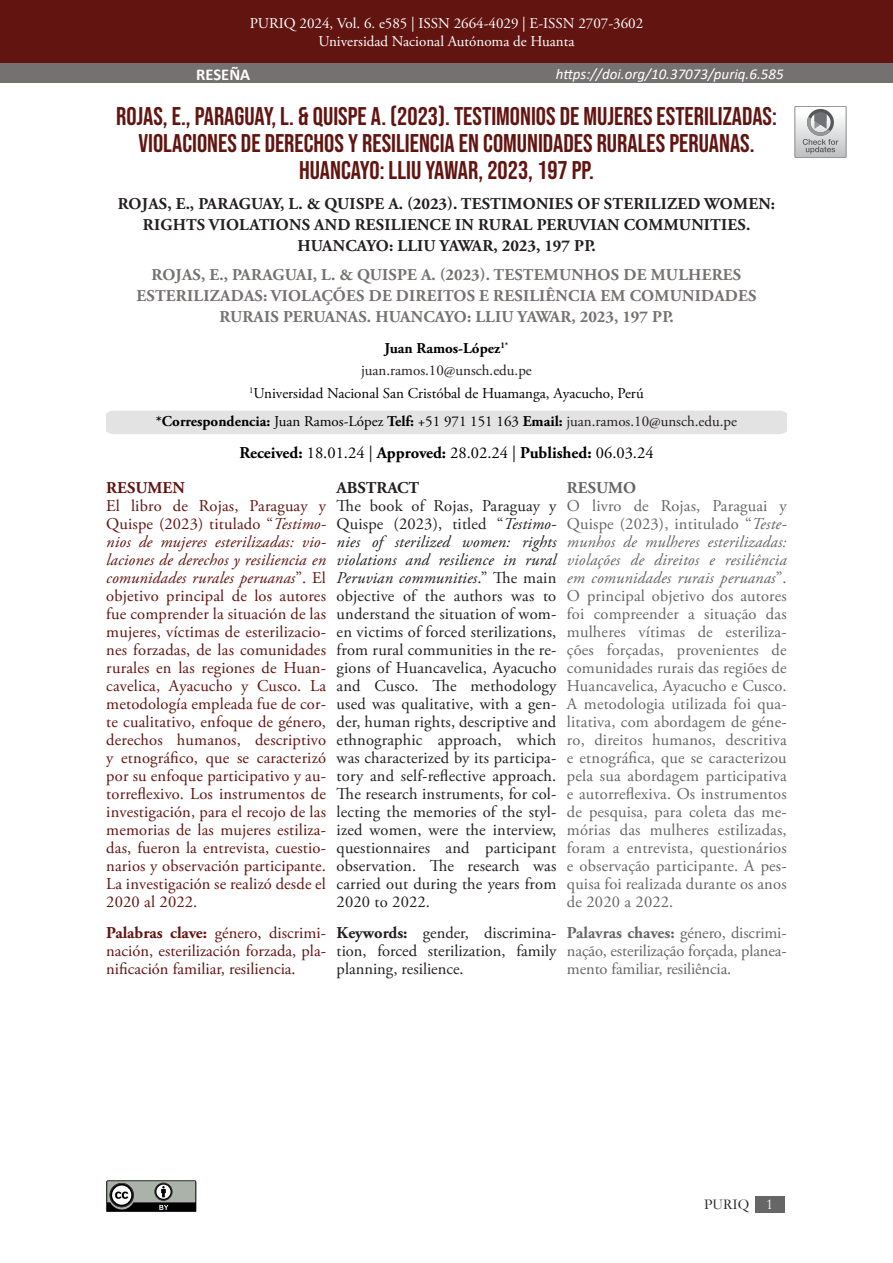
<style>
.page{position:relative;width:893px;height:1263px;background:#fff}
.page>*{position:absolute;margin:0;border:0;box-sizing:border-box;transform-origin:0 0}
.Titulo_ES{font:25.5px/27px "Bebas Neue";color:#621410;text-align:center}
.Resumen_ES{font:16.5px/18px "Adobe Garamond Pro";color:#621410;text-align:justify}
.Resumen_PT{font:16.5px/18px "Adobe Garamond Pro";letter-spacing:-.005em;color:#666;text-align:justify}
.Resumen_EN{font:16.5px/18px "Adobe Garamond Pro";color:#231f20;text-align:justify}
.Titulo_PT{font:700 16.5px/21px "Adobe Garamond Pro";letter-spacing:.015em;color:#767171;text-align:center}
.Titulo_EN{font:700 16.5px/21px "Adobe Garamond Pro";letter-spacing:.015em;color:#231f20;text-align:center}
.t1{font:700 16.5px "Adobe Garamond Pro";color:#000}
.t2{font:700 16.5px "Adobe Garamond Pro";color:#621410}
.t3{font:700 16.5px "Adobe Garamond Pro";color:#666}
.t4{font:700 16.5px "Calibri";color:#fff}
.t5{font:700 15px "Adobe Garamond Pro";color:#000}
.t6{font:15px/18px "Adobe Garamond Pro";color:#fff;text-align:center}
.t7{font:15px "Adobe Garamond Pro";color:#000}
.t8{font:italic 15px "Calibri";color:#fff}
.t9{font:15px "Adobe Garamond Pro";color:#231f20}
.t10{font:15px "Garamond";color:#231f20}
.s1{font-weight:400}
.s2{font-weight:400;color:#231f20}
.s3{font-style:italic}
.s4{font-weight:700}
.s5{color:#fff}
</style>
<div class="page">
<div style="left:0;top:0;width:893px;height:64px;background:#621410"></div>
<div style="left:755px;top:1196px;width:29px;height:16px;background:#666"></div>
<div style="left:106px;top:411px;width:681px;height:23px;background:#e4e3e3"></div>
<div style="left:0;top:64px;width:446px;height:19px;background:#767171"></div>
<div style="left:446px;top:64px;width:447px;height:19px;background:#767171"></div>
<svg style="left:795px;top:106px;width:51px;height:52px"></svg>
<svg style="left:106px;top:1180px;width:90px;height:32px;background:#727572"></svg>
<p class="t6" style="left:250px;top:15px;width:395px">PURIQ 2024, Vol. 6. e585 | ISSN 2664-4029 | E-ISSN 2707-3602<br>Universidad Nacional Autónoma de Huanta</p>
<p class="t4" style="left:196px;top:62px;width:55px">RESEÑA</p>
<p class="t8" style="left:556px;top:64px;width:229px">https://doi.org/10.37073/puriq.6.585</p>
<p class="Titulo_ES" style="left:116px;top:103px;width:662px">ROJAS, E., PARAGUAY, L. &amp; QUISPE A. (2023). TESTIMONIOS DE MUJERES ESTERILIZADAS:<br>VIOLACIONES DE DERECHOS Y RESILIENCIA EN COMUNIDADES RURALES PERUANAS.<br>HUANCAYO: LLIU YAWAR, 2023, 197 PP.</p>
<p class="Titulo_EN" style="left:118px;top:194px;width:659px">ROJAS, E., PARAGUAY, L. &amp; QUISPE A. (2023). TESTIMONIES OF STERILIZED WOMEN:<br>RIGHTS VIOLATIONS AND RESILIENCE IN RURAL PERUVIAN COMMUNITIES.<br>HUANCAYO: LLIU YAWAR, 2023, 197 PP.</p>
<p class="Titulo_PT" style="left:136px;top:265px;width:622px">ROJAS, E., PARAGUAI, L. &amp; QUISPE A. (2023). TESTEMUNHOS DE MULHERES<br>ESTERILIZADAS: VIOLAÇÕES DE DIREITOS E RESILIÊNCIA EM COMUNIDADES<br>RURAIS PERUANAS. HUANCAYO: LLIU YAWAR, 2023, 197 PP.</p>
<p class="t5" style="left:384px;top:340px;width:125px">Juan Ramos-López<sup>1*</sup></p>
<p class="t9" style="left:361px;top:362px;width:172px">juan.ramos.10@unsch.edu.pe</p>
<p class="t7" style="left:249px;top:384px;width:396px"><sup>1</sup>Universidad Nacional San Cristóbal de Huamanga, Ayacucho, Perú</p>
<p class="t5" style="left:156px;top:412px;width:583px">*Correspondencia: <span class="s1">Juan Ramos-López</span> Telf: <span class="s1">+51 971 151 163</span> Email: <span class="s2">juan.ramos.10@unsch.edu.pe</span></p>
<p class="t1" style="left:239px;top:443px;width:416px">Received: <span class="s1">18.01.24 |</span> Approved: <span class="s1">28.02.24 |</span> Published: <span class="s1">06.03.24</span></p>
<p class="t2" style="left:106px;top:478px;width:80px">RESUMEN</p>
<p class="Resumen_ES" style="left:106px;top:497px;width:221px">El libro de Rojas, Paraguay y Quispe (2023) titulado “<span class="s3">Testimo&shy;nios de mujeres esterilizadas: vio&shy;laciones de derechos y resiliencia en comunidades rurales peruanas</span>”. El objetivo principal de los autores fue comprender la situación de las mujeres, víctimas de esterilizacio&shy;nes forzadas, de las comunidades rurales en las regiones de Huan&shy;cavelica, Ayacucho y Cusco. La metodología empleada fue de cor&shy;te cualitativo, enfoque de género, derechos humanos, descriptivo y etnográfico, que se caracterizó por su enfoque participativo y au&shy;torreflexivo. Los instrumentos de investigación, para el recojo de las memorias de las mujeres estiliza&shy;das, fueron la entrevista, cuestio&shy;narios y observación participante.<br>La investigación se realizó desde el 2020 al 2022.</p>
<p class="Resumen_ES" style="left:106px;top:924px;width:221px"><span class="s4">Palabras clave:</span> género, discrimi&shy;nación, esterilización forzada, pla&shy;nificación familiar, resiliencia.</p>
<p class="Titulo_EN" style="left:337px;top:477px;width:84px">ABSTRACT</p>
<p class="Resumen_EN" style="left:337px;top:497px;width:221px">The book of Rojas, Paraguay y Quispe (2023), titled “<span class="s3">Testimo&shy;nies of sterilized women: rights violations and resilience in rural Peruvian communities</span>.” The main objective of the authors was to understand the situation of wom&shy;en victims of forced sterilizations, from rural communities in the re&shy;gions of Huancavelica, Ayacucho and Cusco. The methodology used was qualitative, with a gen&shy;der, human rights, descriptive and ethnographic approach, which was characterized by its participa&shy;tory and self-reflective approach.<br>The research instruments, for col&shy;lecting the memories of the styl&shy;ized women, were the interview, questionnaires and participant observation. The research was carried out during the years from 2020 to 2022.</p>
<p class="Resumen_EN" style="left:337px;top:924px;width:221px"><span class="s4">Keywords:</span> gender, discrimina&shy;tion, forced sterilization, family planning, resilience.</p>
<p class="t3" style="left:567px;top:478px;width:71px">RESUMO</p>
<p class="Resumen_PT" style="left:567px;top:497px;width:221px">O livro de Rojas, Paraguai y Quispe (2023), intitulado “<span class="s3">Teste&shy;munhos de mulheres esterilizadas: violações de direitos e resiliência em comunidades rurais peruanas</span>”.<br>O principal objetivo dos autores foi compreender a situação das mulheres vítimas de esteriliza&shy;ções forçadas, provenientes de comunidades rurais das regiões de Huancavelica, Ayacucho e Cusco.<br>A metodologia utilizada foi qua&shy;litativa, com abordagem de géne&shy;ro, direitos humanos, descritiva e etnográfica, que se caracterizou pela sua abordagem participativa e autorreflexiva. Os instrumentos de pesquisa, para coleta das me&shy;mórias das mulheres estilizadas, foram a entrevista, questionários e observação participante. A pes&shy;quisa foi realizada durante os anos de 2020 a 2022.</p>
<p class="Resumen_PT" style="left:567px;top:924px;width:221px"><span class="s4">Palavras chaves:</span> género, discrimi&shy;nação, esterilização forçada, planea&shy;mento familiar, resiliência.</p>
<p class="t10" style="left:704px;top:1194px;width:71px">PURIQ <span class="s5">1</span></p>
</div>
